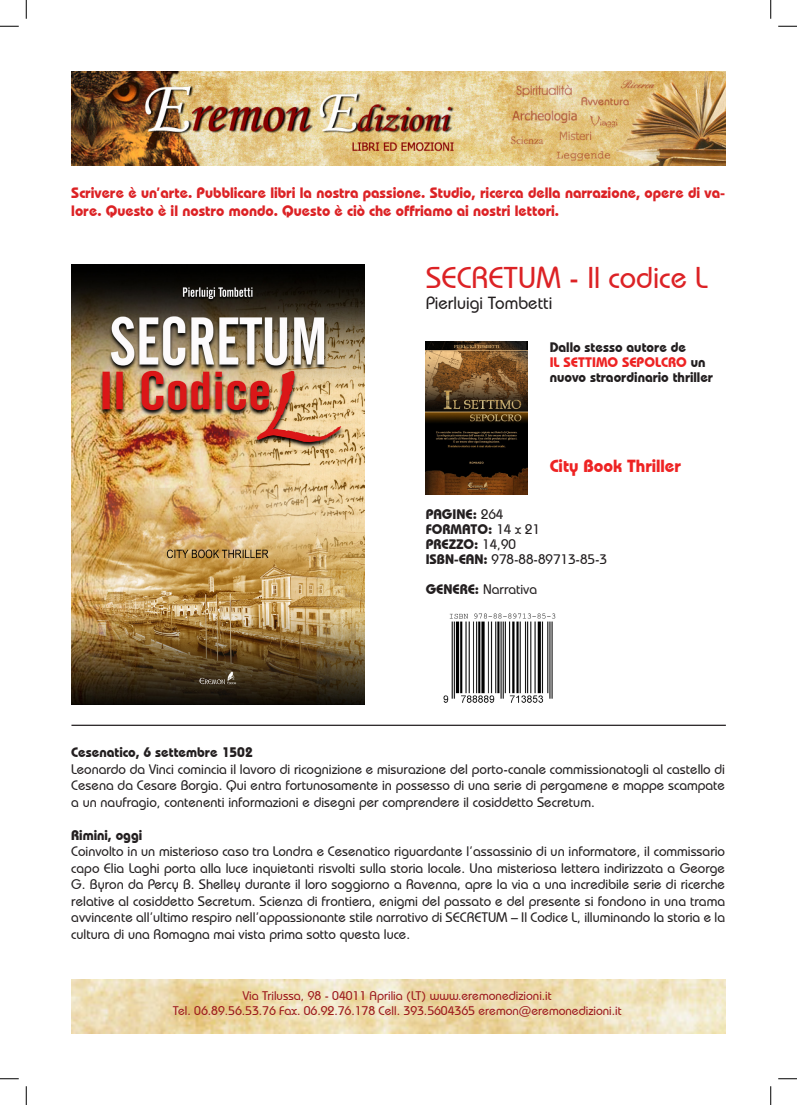
<style>
.page{position:relative;width:797px;height:1105px;background:#fff}
.page>*{position:absolute;margin:0;border:0;box-sizing:border-box;transform-origin:0 0}
.t1{font:500 30px "Bauhaus IT Cby BT";color:#dc2225}
.t2{font:500 17.5px "Bauhaus IT Cby BT";color:#231f20}
.t3{font:700 17.5px "Bauhaus IT Cby BT";color:#ee2323}
.t4{font:700 15px/18px "Bauhaus IT Cby BT";color:#dc2225}
.t5{font:500 13.75px/16.5px "Bauhaus IT Cby BT";color:#231f20;text-align:justify}
.t6{font:700 13.75px/15px "Bauhaus IT Cby BT";color:#231f20}
.t7{font:500 12.5px "Bauhaus IT Cby BT";color:#9d1b1e}
.s1{color:#ee2323}
.s2{font-weight:500}
.s3{font-weight:700}
</style>
<div class="page">
<img style="left:71px;top:71px;width:654px;height:95px">
<img style="left:71px;top:265px;width:293px;height:439px">
<img style="left:443px;top:613px;width:113px;height:90px">
<hr style="left:71px;top:725px;width:655px;height:1px;background:#231f20">
<img style="left:71px;top:979px;width:654px;height:55px">
<img style="left:425px;top:342px;width:102px;height:152px">
<svg style="left:0;top:25px;width:19px;height:2px"></svg>
<svg style="left:778px;top:25px;width:19px;height:2px"></svg>
<svg style="left:0;top:1078px;width:19px;height:1px"></svg>
<svg style="left:778px;top:1078px;width:19px;height:1px"></svg>
<svg style="left:25px;top:0;width:2px;height:19px"></svg>
<svg style="left:25px;top:1086px;width:2px;height:19px"></svg>
<svg style="left:770px;top:0;width:1px;height:19px"></svg>
<svg style="left:770px;top:1086px;width:1px;height:19px"></svg>
<p class="t4" style="left:71px;top:183px;width:655px">Scrivere è un’arte. Pubblicare libri la nostra passione. Studio, ricerca della narrazione, opere di va&shy;lore. Questo è il nostro mondo. Questo è ciò che offriamo ai nostri lettori.</p>
<p class="t1" style="left:425px;top:259px;width:283px">SECRETUM - Il codice L</p>
<p class="t2" style="left:425px;top:292px;width:128px">Pierluigi Tombetti</p>
<p class="t6" style="left:549px;top:340px;width:165px">Dallo stesso autore de<br><span class="s1">IL SETTIMO SEPOLCRO</span> un nuovo straordinario thriller</p>
<p class="t3" style="left:549px;top:456px;width:133px">City Book Thriller</p>
<p class="t6" style="left:425px;top:506px;width:116px">PAGINE: <span class="s2">264<br></span>FORMATO: <span class="s2">14 x 21</span></p>
<p class="t6" style="left:425px;top:536px;width:92px">PREZZO: <span class="s2">14,90</span></p>
<p class="t5" style="left:425px;top:550px;width:183px"><span class="s3">ISBN-EAN:</span> 978-88-89713-85-3</p>
<p class="t5" style="left:425px;top:580px;width:113px"><span class="s3">GENERE:</span> Narrativa</p>
<p class="t6" style="left:71px;top:744px;width:183px">Cesenatico, 6 settembre 1502</p>
<p class="t5" style="left:71px;top:760px;width:655px">Leonardo da Vinci comincia il lavoro di ricognizione e misurazione del porto-canale commissionatogli al castello di Cesena da Cesare Borgia. Qui entra fortunosamente in possesso di una serie di pergamene e mappe scampate a un naufragio, contenenti informazioni e disegni per comprendere il cosiddetto Secretum.</p>
<p class="t6" style="left:71px;top:827px;width:72px">Rimini, oggi</p>
<p class="t5" style="left:71px;top:843px;width:655px">Coinvolto in un misterioso caso tra Londra e Cesenatico riguardante l’assassinio di un informatore, il commissario capo Elia Laghi porta alla luce inquietanti risvolti sulla storia locale. Una misteriosa lettera indirizzata a George G. Byron da Percy B. Shelley durante il loro soggiorno a Ravenna, apre la via a una incredibile serie di ricerche relative al cosiddetto Secretum. Scienza di frontiera, enigmi del passato e del presente si fondono in una trama avvincente all’ultimo respiro nell’appassionante stile narrativo di SECRETUM – Il Codice L, illuminando la storia e la cultura di una Romagna mai vista prima sotto questa luce.</p>
<p class="t7" style="left:243px;top:988px;width:310px">Via Trilussa, 98 - 04011 Aprilia (LT) www.eremonedizioni.it</p>
<p class="t7" style="left:173px;top:1003px;width:450px">Tel. 06.89.56.53.76 Fax. 06.92.76.178 Cell. 393.5604365 eremon@eremonedizioni.it</p>
</div>
